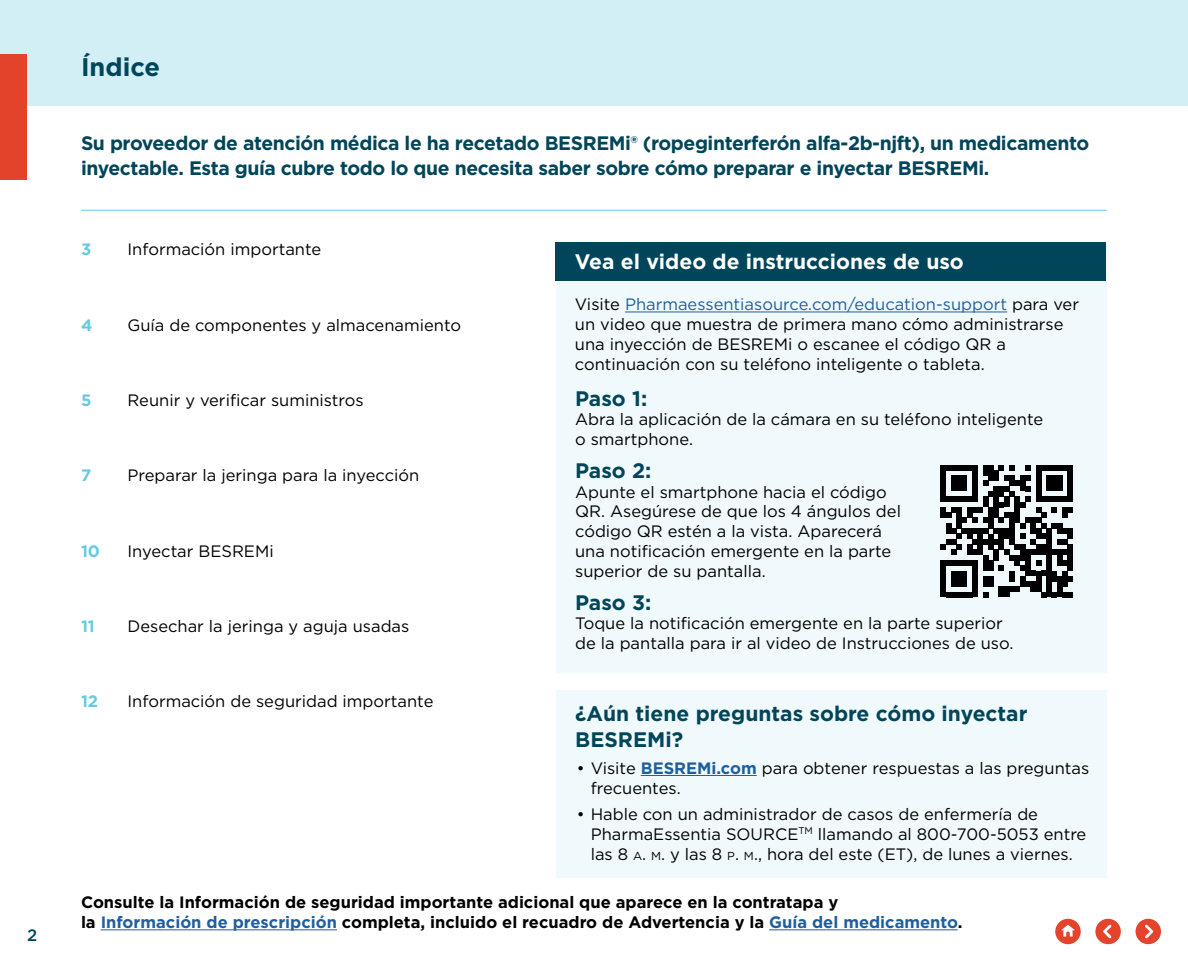
<style>
.page{position:relative;width:1188px;height:972px;background:#fff}
.page>*{position:absolute;margin:0;border:0;box-sizing:border-box;transform-origin:0 0}
.t1{font:700 25.5px "Gotham";color:#004559}
.t2{font:24.9px "Minion Pro";letter-spacing:-.005em;color:#000;scale:.89 1}
.t3{font:700 21px/25.2px "Gotham";color:#004559}
.t4{font:700 21px "Gotham";color:#fff}
.t5{font:700 19.5px/25.5px "Gotham";letter-spacing:-.02em;color:#004559}
.t6{font:16.5px/19.8px "Gotham";color:#000}
.t7{font:700 16.5px/19.8px "Gotham";color:#000}
.t8{font:700 16.5px "Gotham";color:#67cbdf}
.t9{font:500 16.5px "Gotham";color:#004559}
.s1{color:#215e9e}
.s2{font-weight:700;color:#215e9e}
.s3{font-size:11.55px}
.s4{font-style:inherit}
</style>
<div class="page">
<div style="left:0;top:0;width:1188px;height:106px;background:#d1eff5"></div>
<div style="left:0;top:54px;width:27px;height:125px;background:#e3432b"></div>
<hr style="left:81px;top:210px;width:1026px;height:1px;background:#67cbdf">
<div style="left:556px;top:242px;width:551px;height:431px;background:#f0f9fb"></div>
<div style="left:556px;top:242px;width:550px;height:38px;background:#004559"></div>
<div style="left:556px;top:690px;width:551px;height:188px;background:#f0f9fb"></div>
<svg style="left:941px;top:465px;width:132px;height:132px"></svg>
<hr style="left:625px;top:312px;width:382px;height:1px;background:#215e9e">
<hr style="left:641px;top:775px;width:116px;height:1px;background:#215e9e">
<hr style="left:101px;top:929px;width:236px;height:1px;background:#215e9e">
<hr style="left:769px;top:929px;width:189px;height:1px;background:#215e9e">
<div style="left:1055px;top:919px;width:26px;height:25px;background:#e4442b;border-radius:50%"></div>
<svg style="left:1061px;top:925px;width:14px;height:12px"></svg>
<div style="left:1136px;top:919px;width:25px;height:25px;background:#e4442b;border-radius:50%"></div>
<svg style="left:1145px;top:925px;width:8px;height:13px"></svg>
<div style="left:1095px;top:919px;width:26px;height:25px;background:#e4442b;border-radius:50%"></div>
<svg style="left:1103px;top:925px;width:8px;height:13px"></svg>
<p class="t9" style="left:27px;top:925px;width:12px">2</p>
<h1 class="t1" style="left:81px;top:50px;width:81px">Índice</h1>
<p class="t5" style="left:81px;top:130px;width:1010px">Su proveedor de atención médica le ha recetado BESREMi® (ropeginterferón alfa-2b-njft), un medicamento inyectable. Esta guía cubre todo lo que necesita saber sobre cómo preparar e inyectar BESREMi.</p>
<p class="t8" style="left:81px;top:239px;width:12px">3</p>
<p class="t6" style="left:128px;top:239px;width:195px">Información importante</p>
<p class="t4" style="left:575px;top:248px;width:390px">Vea el video de instrucciones de uso</p>
<p class="t8" style="left:81px;top:314px;width:13px">4</p>
<p class="t6" style="left:128px;top:315px;width:335px">Guía de componentes y almacenamiento</p>
<p class="t6" style="left:575px;top:294px;width:506px">Visite <span class="s1">Pharmaessentiasource.com/education-support</span> para ver un video que muestra de primera mano cómo administrarse una inyección de BESREMi o escanee el código QR a continuación con su teléfono inteligente o tableta.</p>
<p class="t8" style="left:81px;top:389px;width:12px">5</p>
<p class="t6" style="left:128px;top:390px;width:238px">Reunir y verificar suministros</p>
<p class="t8" style="left:81px;top:464px;width:12px">7</p>
<p class="t6" style="left:128px;top:465px;width:293px">Preparar la jeringa para la inyección</p>
<p class="t8" style="left:81px;top:540px;width:21px">10</p>
<p class="t6" style="left:128px;top:540px;width:148px">Inyectar BESREMi</p>
<p class="t8" style="left:81px;top:615px;width:15px">11</p>
<p class="t6" style="left:128px;top:616px;width:283px">Desechar la jeringa y aguja usadas</p>
<p class="t3" style="left:575px;top:385px;width:74px">Paso 1:</p>
<p class="t6" style="left:575px;top:409px;width:470px">Abra la aplicación de la cámara en su teléfono inteligente o smartphone.</p>
<p class="t3" style="left:575px;top:458px;width:78px">Paso 2:</p>
<p class="t6" style="left:575px;top:482px;width:327px">Apunte el smartphone hacia el código QR. Asegúrese de que los 4 ángulos del código QR estén a la vista. Aparecerá una notificación emergente en la parte superior de su pantalla.</p>
<p class="t3" style="left:575px;top:589px;width:78px">Paso 3:</p>
<p class="t6" style="left:575px;top:613px;width:440px">Toque la notificación emergente en la parte superior de la pantalla para ir al video de Instrucciones de uso.</p>
<p class="t6" style="left:128px;top:691px;width:307px">Información de seguridad importante</p>
<p class="t8" style="left:81px;top:690px;width:19px">12</p>
<p class="t3" style="left:575px;top:701px;width:454px">¿Aún tiene preguntas sobre cómo inyectar<br>BESREMi?</p>
<p class="t6" style="left:591px;top:758px;width:500px;text-indent:-14px">• Visite <span class="s2">BESREMi.com</span> para obtener respuestas a las preguntas frecuentes.</p>
<p class="t6" style="left:591px;top:804px;width:497px;text-indent:-14px">• Hable con un administrador de casos de enfermería de<br>PharmaEssentia SOURCE<sup>TM</sup> llamando al 800-700-5053 entre las 8 <span class="s3">A</span><span class="s4">.</span> <span class="s3">M</span><span class="s4">.</span> y las 8 <span class="s3">P</span><span class="s4">.</span> <span class="s3">M</span><span class="s4">.</span>, hora del este (ET), de lunes a viernes.</p>
<p class="t7" style="left:81px;top:893px;width:883px">Consulte la Información de seguridad importante adicional que aparece en la contratapa y<br>la <span class="s1">Información de prescripción</span> completa, incluido el recuadro de Advertencia y la <span class="s1">Guía del medicamento</span>.</p>
<h2 class="t2" style="left:476px;top:834px;width:430px">How to start your patients on BESREMi kit</h2>
</div>
